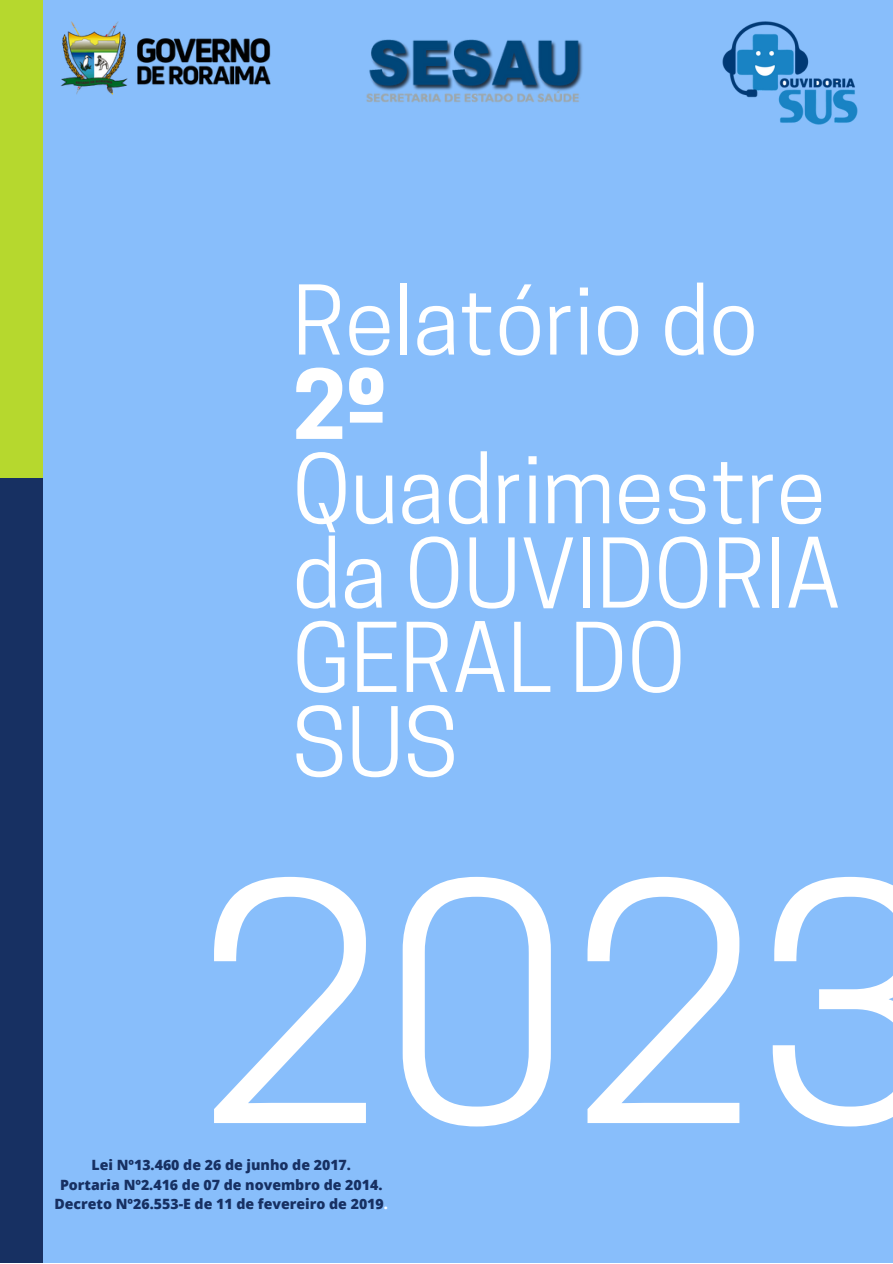
<style>
.page{position:relative;width:893px;height:1264px;background:#fff}
.page>*{position:absolute;margin:0;border:0;box-sizing:border-box;transform-origin:0 0}
.t1{font:311.1px "Cooper Hewitt";color:#fff}
.t2{font:89.85px/84.3px "Cooper Hewitt";color:#fff}
.t3{font:800 14.1px "Open Sans";color:#173062}
.s1{font-weight:700}
.s2{color:#fff}
</style>
<div class="page">
<div style="left:0;top:0;width:892px;height:1262px;background:#88befb"></div>
<div style="left:0;top:0;width:43px;height:478px;background:#b6d82e"></div>
<div style="left:0;top:478px;width:43px;height:784px;background:#173062"></div>
<img style="left:61px;top:21px;width:210px;height:74px">
<img style="left:366px;top:39px;width:217px;height:64px">
<img style="left:722px;top:21px;width:135px;height:104px">
<p class="t2" style="left:292px;top:290px;width:549px">Relatório do<br><span class="s1">2º<br></span>Quadrimestre da OUVIDORIA<br>GERAL DO<br>SUS</p>
<p class="t1" style="left:197px;top:889px;width:748px">2023</p>
<p class="t3" style="left:91px;top:1155px;width:261px">Lei Nº13.460 de 26 de junho de 2017.</p>
<p class="t3" style="left:60px;top:1174px;width:324px">Portaria Nº2.416 de 07 de novembro de 2014.</p>
<p class="t3" style="left:54px;top:1193px;width:335px">Decreto Nº26.553-E de 11 de fevereiro de 2019<span class="s2">.</span></p>
</div>
